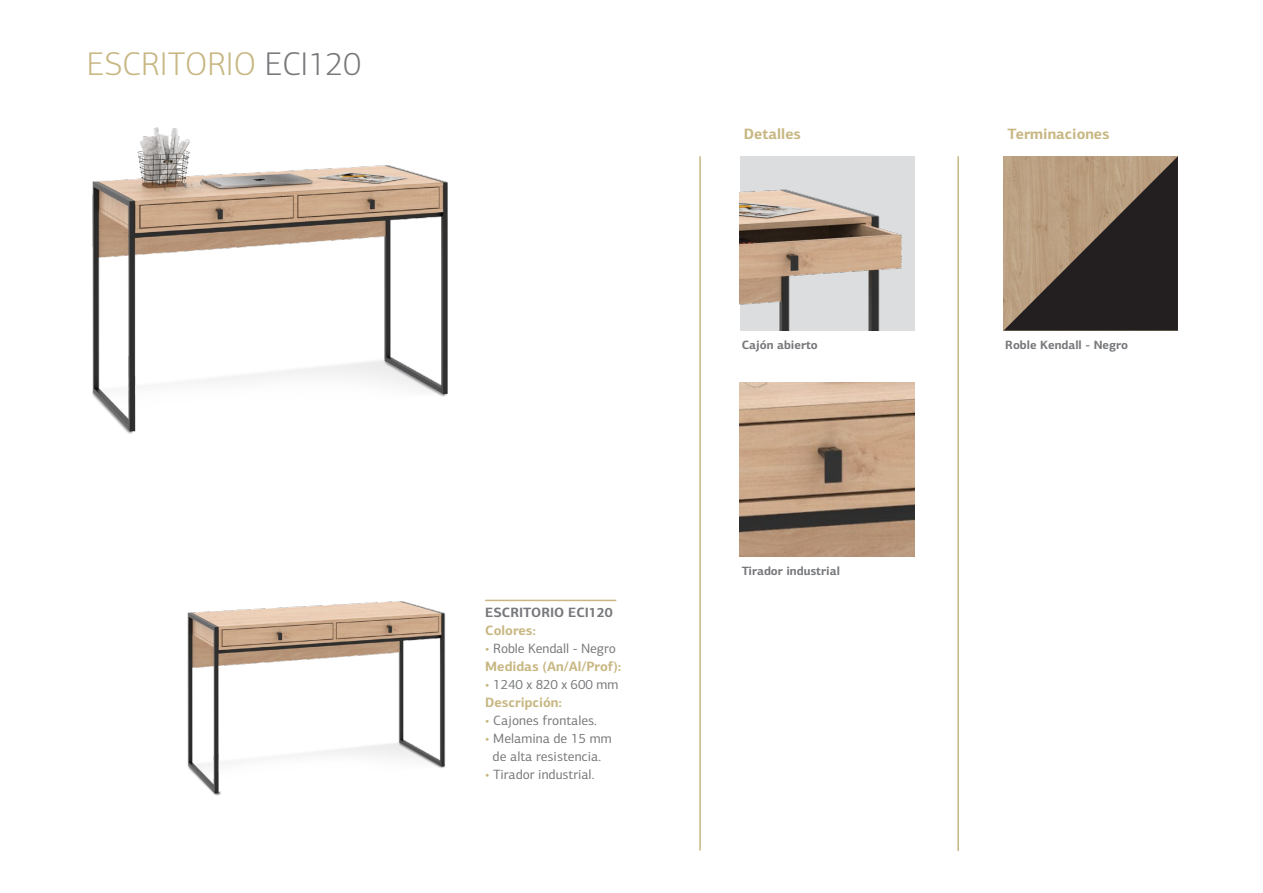
<style>
.page{position:relative;width:1263px;height:893px;background:#fff}
.page>*{position:absolute;margin:0;border:0;box-sizing:border-box;transform-origin:0 0}
.t1{font:300 33px "PF Centro Sans Pro";color:#c8b783}
.t2{font:700 15px "PF Centro Sans Pro";color:#c8b783}
.t3{font:13.5px/18px "PF Centro Sans Pro";color:#77787b}
.t4{font:700 13.5px/18px "PF Centro Sans Pro";color:#c8b783}
.t5{font:700 13.5px "PF Centro Sans Pro";color:#77787b}
.t6{font:700 12px "PF Centro Sans Pro";color:#77787b}
.s1{color:#77787b}
.s2{font-weight:400}
.s3{font-weight:400;color:#77787b}
.s4{color:#c8b783}
.s5{font-weight:700;color:#c8b783}
</style>
<div class="page">
<hr style="left:699px;top:156px;width:2px;height:694px;background:#c8b783">
<hr style="left:485px;top:600px;width:131px;height:1px;background:#c8b783">
<img style="left:187px;top:601px;width:259px;height:195px">
<img style="left:92px;top:127px;width:356px;height:307px">
<hr style="left:957px;top:156px;width:2px;height:695px;background:#c8b783">
<img style="left:740px;top:156px;width:174px;height:175px">
<img style="left:740px;top:382px;width:174px;height:174px">
<svg style="left:1003px;top:156px;width:175px;height:175px;background:#726152"></svg>
<h1 class="t1" style="left:87px;top:45px;width:276px">ESCRITORIO <span class="s1">ECI120</span></h1>
<p class="t5" style="left:485px;top:604px;width:129px">ESCRITORIO ECI120</p>
<p class="t4" style="left:485px;top:621px;width:52px">Colores:</p>
<p class="t4" style="left:485px;top:639px;width:138px"><span class="s2">•</span> <span class="s3">Roble Kendall - Negro<br></span>Medidas (An/Al/Prof):</p>
<p class="t3" style="left:485px;top:675px;width:135px"><span class="s4">•</span> 1240 x 820 x 600 mm<br><span class="s5">Descripción:</span></p>
<p class="t3" style="left:485px;top:711px;width:113px"><span class="s4">•</span> Cajones frontales.</p>
<p class="t3" style="left:485px;top:729px;width:128px;text-align:center"><span class="s4">•</span> Melamina de 15 mm de alta resistencia.</p>
<p class="t3" style="left:485px;top:765px;width:111px"><span class="s4">•</span> Tirador industrial.</p>
<p class="t2" style="left:744px;top:125px;width:58px">Detalles</p>
<p class="t2" style="left:1007px;top:125px;width:103px">Terminaciones</p>
<p class="t6" style="left:742px;top:338px;width:78px">Cajón abierto</p>
<p class="t6" style="left:1005px;top:338px;width:124px">Roble Kendall - Negro</p>
<p class="t6" style="left:742px;top:563px;width:100px">Tirador industrial</p>
</div>
